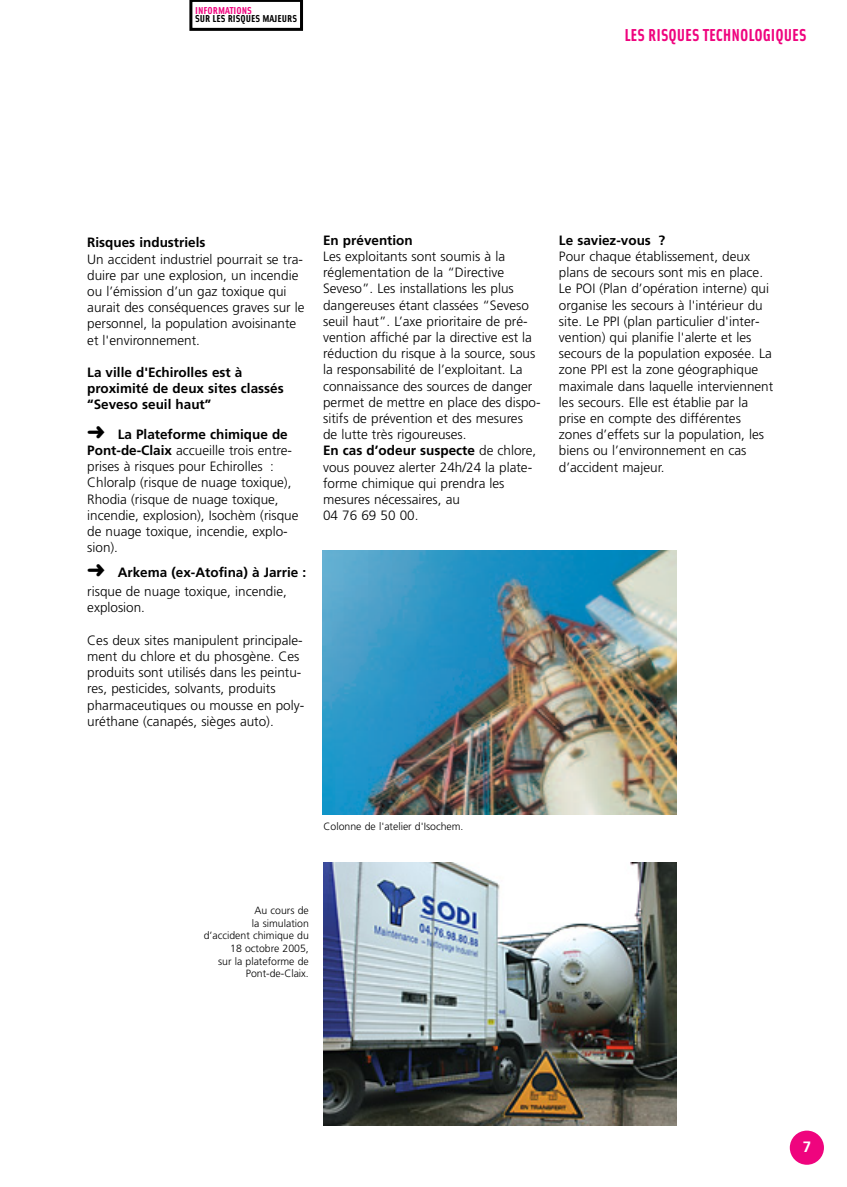
<style>
.page{position:relative;width:847px;height:1187px;background:#fff}
.page>*{position:absolute;margin:0;border:0;box-sizing:border-box;transform-origin:0 0}
.t1{font:700 17.4px "Solex";color:#ef047e}
.t2{font:700 15px "Frutiger";color:#fff}
.t3{font:300 13.5px/16.2px "Frutiger";color:#000}
.t4{font:700 13.5px/16.2px "Frutiger";color:#000}
.t5{font:300 10.5px/12.6px "Frutiger";color:#000;text-align:right}
.t6{font:700 10.05px "Solex";color:#000;scale:1.09 1}
.t7{font:700 10.05px "Solex";color:#ef047e;scale:1.09 1}
.s1{font-weight:700}
</style>
<div class="page">
<div style="left:789px;top:1130px;width:34px;height:34px;background:#ef047e;border-radius:50%"></div>
<img style="left:323px;top:551px;width:353px;height:263px">
<svg style="left:189px;top:0;width:114px;height:31px"></svg>
<img style="left:323px;top:862px;width:353px;height:263px">
<p class="t7" style="left:195px;top:4px;width:54px">INFORMATIONS</p>
<p class="t6" style="left:195px;top:13px;width:95px">SUR LES RISQUES MAJEURS</p>
<p class="t1" style="left:624px;top:25px;width:184px">LES RISQUES TECHNOLOGIQUES</p>
<p class="t4" style="left:87px;top:235px;width:120px">Risques industriels</p>
<p class="t3" style="left:87px;top:251px;width:219px">Un accident industriel pourrait se tra&shy;duire par une explosion, un incendie ou l’émission d’un gaz toxique qui aurait des conséquences graves sur le personnel, la population avoisinante et l'environnement.</p>
<p class="t4" style="left:87px;top:365px;width:198px">La ville d'Echirolles est à proximité de deux sites classés “Seveso seuil haut”</p>
<p class="t3" style="left:87px;top:426px;width:213px">➜ <span class="s1">La Plateforme chimique de<br>Pont-de-Claix</span> accueille trois entre&shy;prises à risques pour Echirolles :<br>Chloralp (risque de nuage toxique),<br>Rhodia (risque de nuage toxique, incendie, explosion), Isochèm (risque de nuage toxique, incendie, explo&shy;sion).</p>
<p class="t3" style="left:87px;top:563px;width:220px;line-height:18.8px">➜ <span class="s1">Arkema (ex-Atofina) à Jarrie : </span>risque de nuage toxique, incendie,</p>
<p class="t3" style="left:87px;top:599px;width:59px">explosion.</p>
<p class="t3" style="left:87px;top:632px;width:218px">Ces deux sites manipulent principale&shy;ment du chlore et du phosgène. Ces produits sont utilisés dans les peintu&shy;res, pesticides, solvants, produits pharmaceutiques ou mousse en poly&shy;uréthane (canapés, sièges auto).</p>
<p class="t4" style="left:323px;top:233px;width:91px">En prévention</p>
<p class="t3" style="left:323px;top:248px;width:219px">Les exploitants sont soumis à la réglementation de la “Directive Seveso”. Les installations les plus dangereuses étant classées “Seveso seuil haut”. L’axe prioritaire de pré&shy;vention affiché par la directive est la réduction du risque à la source, sous la responsabilité de l’exploitant. La connaissance des sources de danger permet de mettre en place des dispo&shy;sitifs de prévention et des mesures<br>de lutte très rigoureuses.<br><span class="s1">En cas d’odeur suspecte</span> de chlore, vous pouvez alerter 24h/24 la plate&shy;forme chimique qui prendra les mesures nécessaires, au<br>04 76 69 50 00.</p>
<p class="t4" style="left:558px;top:233px;width:108px">Le saviez-vous ?</p>
<p class="t3" style="left:558px;top:248px;width:216px">Pour chaque établissement, deux plans de secours sont mis en place.<br>Le POI (Plan d’opération interne) qui organise les secours à l'intérieur du site. Le PPI (plan particulier d'inter&shy;vention) qui planifie l'alerte et les secours de la population exposée. La zone PPI est la zone géographique maximale dans laquelle interviennent les secours. Elle est établie par la prise en compte des différentes zones d’effets sur la population, les biens ou l’environnement en cas d’accident majeur.</p>
<p class="t5" style="left:323px;top:819px;width:141px">Colonne de l'atelier d'Isochem.</p>
<p class="t5" style="left:204px;top:904px;width:107px">Au cours de<br>la simulation d’accident chimique du<br>18 octobre 2005,<br>sur la plateforme de<br>Pont-de-Claix.</p>
<p class="t2" style="left:802px;top:1140px;width:10px">7</p>
</div>
